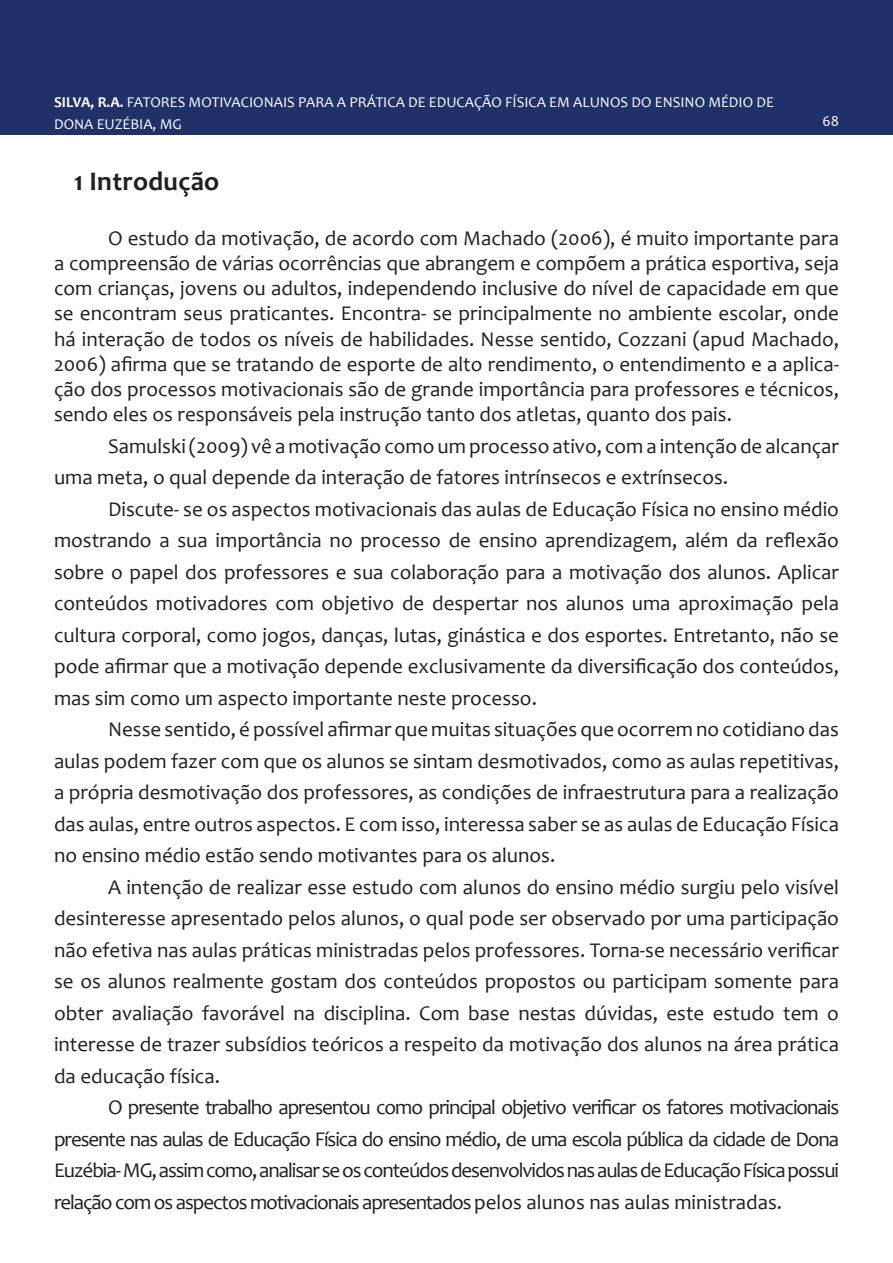
<style>
.page{position:relative;width:893px;height:1263px;background:#fff}
.page>*{position:absolute;margin:0;border:0;box-sizing:border-box;transform-origin:0 0}
.caixadedialogo{font:700 27px "Candara";letter-spacing:.01em;color:#231f20}
.texto_corrido{font:21px/31.5px "Candara";color:#231f20;text-align:justify}
.Parágrafo_da_Lista{font:21px/31.5px "Candara";color:#231f20;text-align:justify}
.t1{font:15px/21.6px "Candara";color:#fff}
.s1{font-weight:700}
</style>
<div class="page">
<div style="left:0;top:0;width:893px;height:135px;background:#203068"></div>
<p class="t1" style="left:54px;top:91px;width:721px"><span class="s1">SILVA, R.A.</span> FATORES MOTIVACIONAIS PARA A PRÁTICA DE EDUCAÇÃO FÍSICA EM ALUNOS DO ENSINO MÉDIO DE<br>DONA EUZÉBIA, MG</p>
<p class="caixadedialogo" style="left:74px;top:164px;width:147px">1 Introdução</p>
<p class="texto_corrido" style="left:54px;top:225px;width:786px;line-height:25.2px;text-indent:54px">O estudo da motivação, de acordo com Machado (2006), é muito importante para a compreensão de várias ocorrências que abrangem e compõem a prática esportiva, seja com crianças, jovens ou adultos, independendo inclusive do nível de capacidade em que se encontram seus praticantes. Encontra- se principalmente no ambiente escolar, onde há interação de todos os níveis de habilidades. Nesse sentido, Cozzani (apud Machado, 2006) afirma que se tratando de esporte de alto rendimento, o entendimento e a aplica&shy;ção dos processos motivacionais são de grande importância para professores e técnicos, sendo eles os responsáveis pela instrução tanto dos atletas, quanto dos pais.</p>
<p class="Parágrafo_da_Lista" style="left:54px;top:430px;width:786px;text-indent:54px">Samulski (2009) vê a motivação como um processo ativo, com a intenção de alcançar uma meta, o qual depende da interação de fatores intrínsecos e extrínsecos.</p>
<p class="Parágrafo_da_Lista" style="left:54px;top:493px;width:786px;text-indent:54px">Discute- se os aspectos motivacionais das aulas de Educação Física no ensino médio mostrando a sua importância no processo de ensino aprendizagem, além da reflexão sobre o papel dos professores e sua colaboração para a motivação dos alunos. Aplicar conteúdos motivadores com objetivo de despertar nos alunos uma aproximação pela cultura corporal, como jogos, danças, lutas, ginástica e dos esportes. Entretanto, não se pode afirmar que a motivação depende exclusivamente da diversificação dos conteúdos, mas sim como um aspecto importante neste processo.</p>
<p class="Parágrafo_da_Lista" style="left:54px;top:713px;width:786px;text-indent:54px">Nesse sentido, é possível afirmar que muitas situações que ocorrem no cotidiano das aulas podem fazer com que os alunos se sintam desmotivados, como as aulas repetitivas, a própria desmotivação dos professores, as condições de infraestrutura para a realização das aulas, entre outros aspectos. E com isso, interessa saber se as aulas de Educação Física no ensino médio estão sendo motivantes para os alunos.</p>
<p class="texto_corrido" style="left:54px;top:871px;width:786px;text-indent:54px">A intenção de realizar esse estudo com alunos do ensino médio surgiu pelo visível desinteresse apresentado pelos alunos, o qual pode ser observado por uma participação não efetiva nas aulas práticas ministradas pelos professores. Torna-se necessário verificar se os alunos realmente gostam dos conteúdos propostos ou participam somente para obter avaliação favorável na disciplina. Com base nestas dúvidas, este estudo tem o interesse de trazer subsídios teóricos a respeito da motivação dos alunos na área prática da educação física.</p>
<p class="texto_corrido" style="left:54px;top:1091px;width:787px;text-indent:54px">O presente trabalho apresentou como principal objetivo verificar os fatores motivacionais presente nas aulas de Educação Física do ensino médio, de uma escola pública da cidade de Dona Euzébia- MG, assim como, analisar se os conteúdos desenvolvidos nas aulas de Educação Física possui relação com os aspectos motivacionais apresentados pelos alunos nas aulas ministradas.</p>
<p class="t1" style="left:822px;top:111px;width:18px">68</p>
</div>
